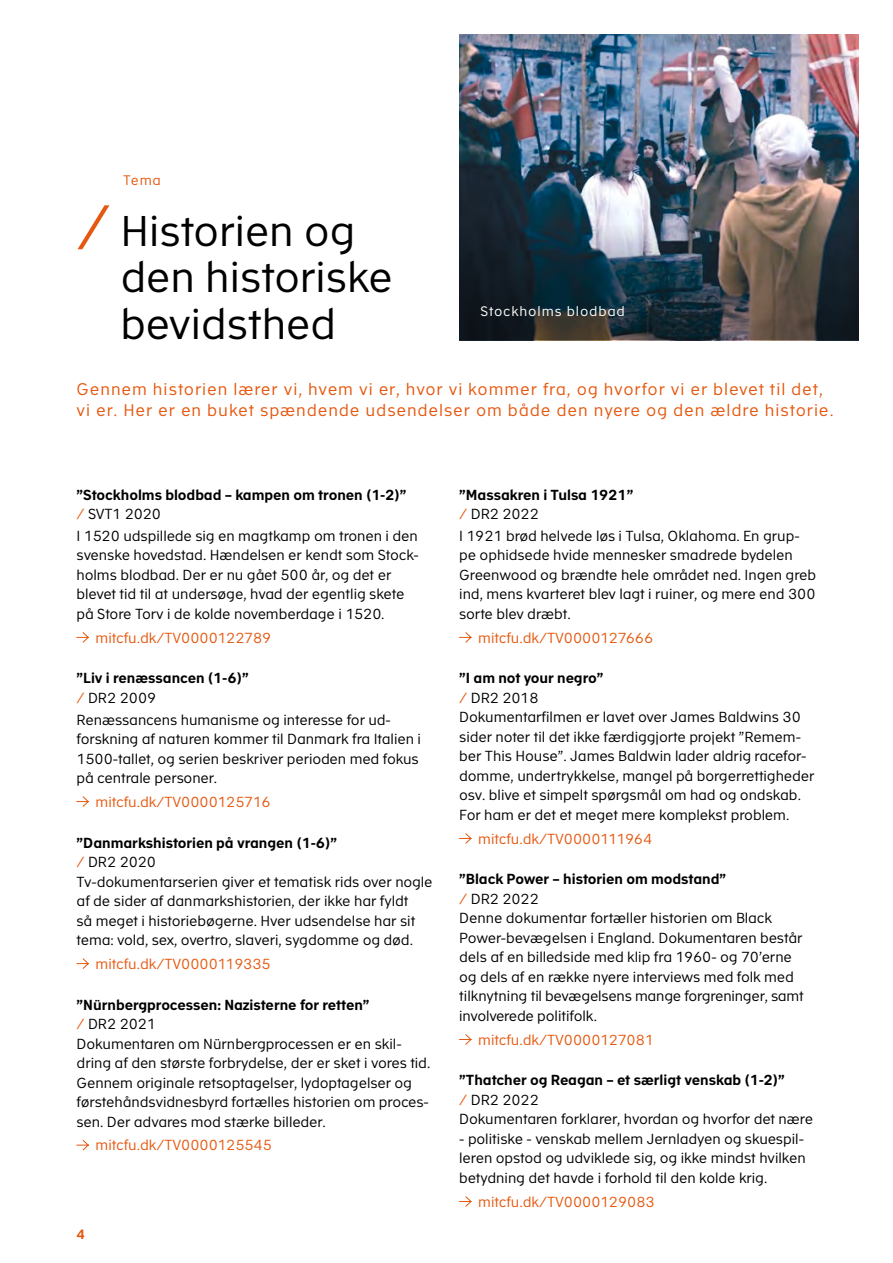
<style>
.page{position:relative;width:893px;height:1263px;background:#fff}
.page>*{position:absolute;margin:0;border:0;box-sizing:border-box;transform-origin:0 0}
.Fag_overskrift{font:42px/46.5px "Academy Sans";letter-spacing:-.01em;color:#000}
.Kort_tekst_orange{font:16.5px/21px "Academy Sans";letter-spacing:.05em;color:#e6580f}
.Brød{font:14.25px/19.5px "Academy Sans";letter-spacing:-.01em;color:#000}
.Brød-2{font:700 14.25px/19.5px "Academy Sans";letter-spacing:-.005em;color:#000}
.LInk{font:14.25px "Academy Sans";letter-spacing:-.005em;color:#e6580f}
.Fremhævet_i_billeder{font:13.5px "Academy Sans";letter-spacing:.06em;color:#fff}
.Fag_overskrift-2{font:13.5px "Academy Sans";color:#e6580f}
.t1{font:700 13.2px "Academy Sans";color:#e6580f}
.s1{font-size:60px;color:#e6580f}
.s2{font-weight:400;color:#e6580f}
.s3{font-weight:400}
</style>
<div class="page">
<svg style="left:76px;top:632px;width:13px;height:11px"></svg>
<svg style="left:76px;top:796px;width:13px;height:11px"></svg>
<svg style="left:76px;top:958px;width:13px;height:11px"></svg>
<svg style="left:76px;top:1139px;width:13px;height:12px"></svg>
<svg style="left:459px;top:632px;width:13px;height:11px"></svg>
<svg style="left:459px;top:833px;width:13px;height:11px"></svg>
<svg style="left:459px;top:1034px;width:13px;height:11px"></svg>
<svg style="left:459px;top:1196px;width:13px;height:11px"></svg>
<img style="left:459px;top:34px;width:400px;height:192px">
<svg style="left:459px;top:226px;width:400px;height:114px;background:#333d42"></svg>
<p class="Fag_overskrift-2" style="left:123px;top:171px;width:39px">Tema</p>
<p class="Fag_overskrift" style="left:120px;top:205px;width:274px;text-indent:-44px"><span class="s1">/</span> Historien og den historiske bevidsthed</p>
<p class="Fremhævet_i_billeder" style="left:480px;top:302px;width:146px">Stockholms blodbad</p>
<p class="Kort_tekst_orange" style="left:77px;top:378px;width:758px">Gennem historien lærer vi, hvem vi er, hvor vi kommer fra, og hvorfor vi er blevet til det, vi er. Her er en buket spændende udsendelser om både den nyere og den ældre historie.</p>
<p class="Brød-2" style="left:77px;top:484px;width:331px">”Stockholms blodbad – kampen om tronen (1-2)” <span class="s2">/</span> <span class="s3">SVT1 2020</span></p>
<p class="Brød" style="left:77px;top:525px;width:344px">I 1520 udspillede sig en magtkamp om tronen i den svenske hovedstad. Hændelsen er kendt som Stock&shy;holms blodbad. Der er nu gået 500 år, og det er blevet tid til at undersøge, hvad der egentlig skete på Store Torv i de kolde novemberdage i 1520.</p>
<p class="LInk" style="left:96px;top:627px;width:177px">mitcfu.dk/TV0000122789</p>
<p class="Brød-2" style="left:77px;top:668px;width:174px">”Liv i renæssancen (1-6)” <span class="s2">/</span> <span class="s3">DR2 2009</span></p>
<p class="Brød" style="left:77px;top:709px;width:346px">Renæssancens humanisme og interesse for ud&shy;forskning af naturen kommer til Danmark fra Italien i 1500-tallet, og serien beskriver perioden med fokus på centrale personer.</p>
<p class="LInk" style="left:96px;top:791px;width:177px">mitcfu.dk/TV0000125716</p>
<p class="Brød-2" style="left:77px;top:832px;width:262px">”Danmarkshistorien på vrangen (1-6)” <span class="s2">/</span> <span class="s3">DR2 2020</span></p>
<p class="Brød" style="left:77px;top:871px;width:358px">Tv-dokumentarserien giver et tematisk rids over nogle af de sider af danmarkshistorien, der ikke har fyldt<br>så meget i historiebøgerne. Hver udsendelse har sit tema: vold, sex, overtro, slaveri, sygdomme og død.</p>
<p class="LInk" style="left:96px;top:953px;width:177px">mitcfu.dk/TV0000119335</p>
<p class="Brød-2" style="left:77px;top:994px;width:295px">”Nürnbergprocessen: Nazisterne for retten” <span class="s2">/</span> <span class="s3">DR2 2021</span></p>
<p class="Brød" style="left:77px;top:1033px;width:355px">Dokumentaren om Nürnbergprocessen er en skil&shy;dring af den største forbrydelse, der er sket i vores tid.<br>Gennem originale retsoptagelser, lydoptagelser og førstehåndsvidnesbyrd fortælles historien om proces&shy;sen. Der advares mod stærke billeder.</p>
<p class="LInk" style="left:96px;top:1135px;width:178px">mitcfu.dk/TV0000125545</p>
<p class="t1" style="left:77px;top:1224px;width:10px">4</p>
<p class="Brød-2" style="left:459px;top:484px;width:176px">”Massakren i Tulsa 1921” <span class="s2">/</span> <span class="s3">DR2 2022</span></p>
<p class="Brød" style="left:459px;top:525px;width:358px">I 1921 brød helvede løs i Tulsa, Oklahoma. En grup&shy;pe ophidsede hvide mennesker smadrede bydelen Greenwood og brændte hele området ned. Ingen greb ind, mens kvarteret blev lagt i ruiner, og mere end 300 sorte blev dræbt.</p>
<p class="LInk" style="left:478px;top:627px;width:176px">mitcfu.dk/TV0000127666</p>
<p class="Brød-2" style="left:459px;top:668px;width:146px">”I am not your negro” <span class="s2">/</span> <span class="s3">DR2 2018</span></p>
<p class="Brød" style="left:459px;top:707px;width:357px">Dokumentarfilmen er lavet over James Baldwins 30 sider noter til det ikke færdiggjorte projekt ”Remem&shy;ber This House”. James Baldwin lader aldrig racefor&shy;domme, undertrykkelse, mangel på borgerrettigheder osv. blive et simpelt spørgsmål om had og ondskab.<br>For ham er det et meget mere komplekst problem.</p>
<p class="LInk" style="left:478px;top:828px;width:176px">mitcfu.dk/TV0000111964</p>
<p class="Brød-2" style="left:459px;top:869px;width:268px">”Black Power – historien om modstand” <span class="s2">/</span> <span class="s3">DR2 2022</span></p>
<p class="Brød" style="left:459px;top:908px;width:346px">Denne dokumentar fortæller historien om Black Power-bevægelsen i England. Dokumentaren består dels af en billedside med klip fra 1960- og 70’erne og dels af en række nyere interviews med folk med tilknytning til bevægelsens mange forgreninger, samt involverede politifolk.</p>
<p class="LInk" style="left:478px;top:1029px;width:177px">mitcfu.dk/TV0000127081</p>
<p class="Brød-2" style="left:459px;top:1070px;width:327px">”Thatcher og Reagan – et særligt venskab (1-2)” <span class="s2">/</span> <span class="s3">DR2 2022</span></p>
<p class="Brød" style="left:459px;top:1109px;width:355px">Dokumentaren forklarer, hvordan og hvorfor det nære</p>
<p class="Brød" style="left:459px;top:1128px;width:348px">- politiske - venskab mellem Jernladyen og skuespil&shy;leren opstod og udviklede sig, og ikke mindst hvilken betydning det havde i forhold til den kolde krig.</p>
<p class="LInk" style="left:478px;top:1191px;width:178px">mitcfu.dk/TV0000129083</p>
</div>
